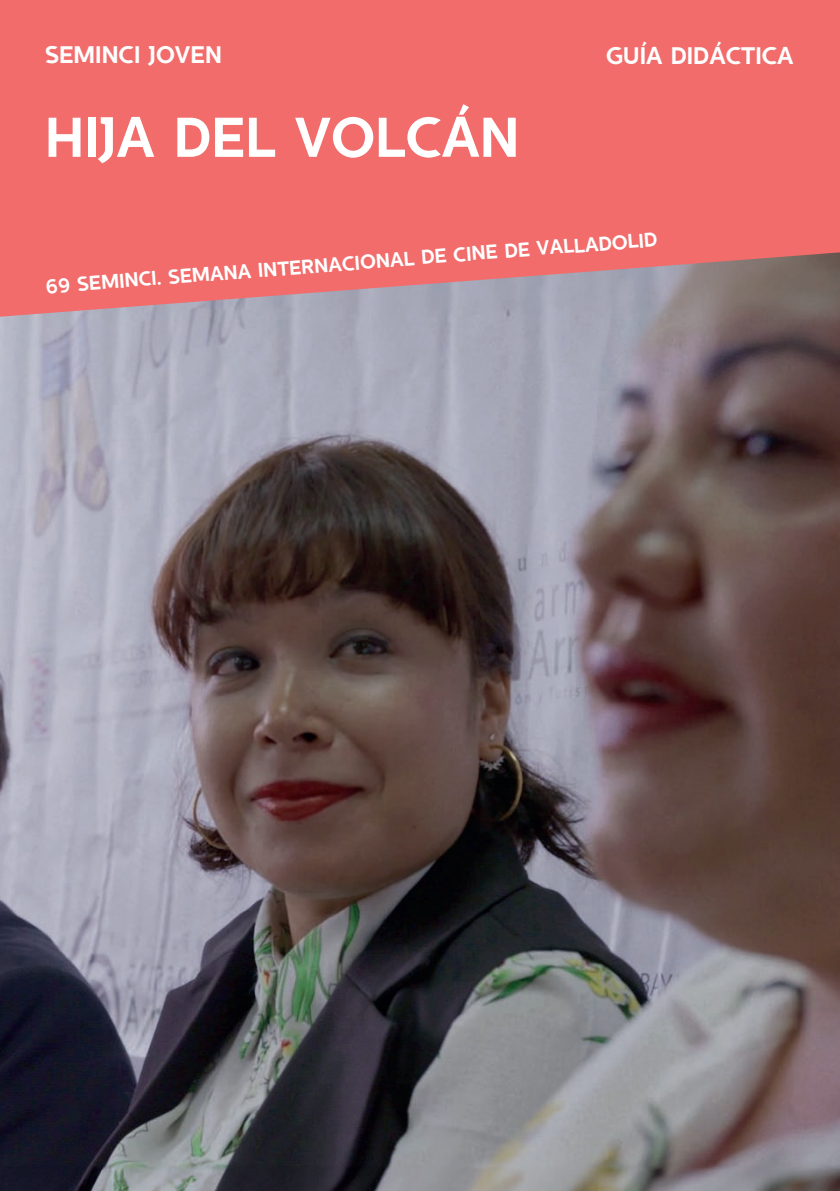
<style>
.page{position:relative;width:840px;height:1191px;background:#fff}
.page>*{position:absolute;margin:0;border:0;box-sizing:border-box;transform-origin:0 0}
.t1{font:56px "SEMINCISANS Regular";color:#fff}
.t2{font:24px "SEMINCISANS Regular";color:#fff}
.t3{font:20px "SEMINCISANS Regular";color:#fff}
</style>
<div class="page">
<img style="left:0;top:317px;width:839px;height:874px">
<svg style="left:0;top:0;width:839px;height:317px;background:#e77070"></svg>
<p class="t2" style="left:45px;top:40px;width:178px">SEMINCI JOVEN</p>
<p class="t2" style="left:605px;top:41px;width:189px">GUÍA DIDÁCTICA</p>
<h1 class="t1" style="left:45px;top:104px;width:475px">HIJA DEL VOLCÁN</h1>
<p class="t3" style="left:44px;top:272px;width:614px;rotate:-4deg">69 SEMINCI. SEMANA INTERNACIONAL DE CINE DE VALLADOLID</p>
</div>
